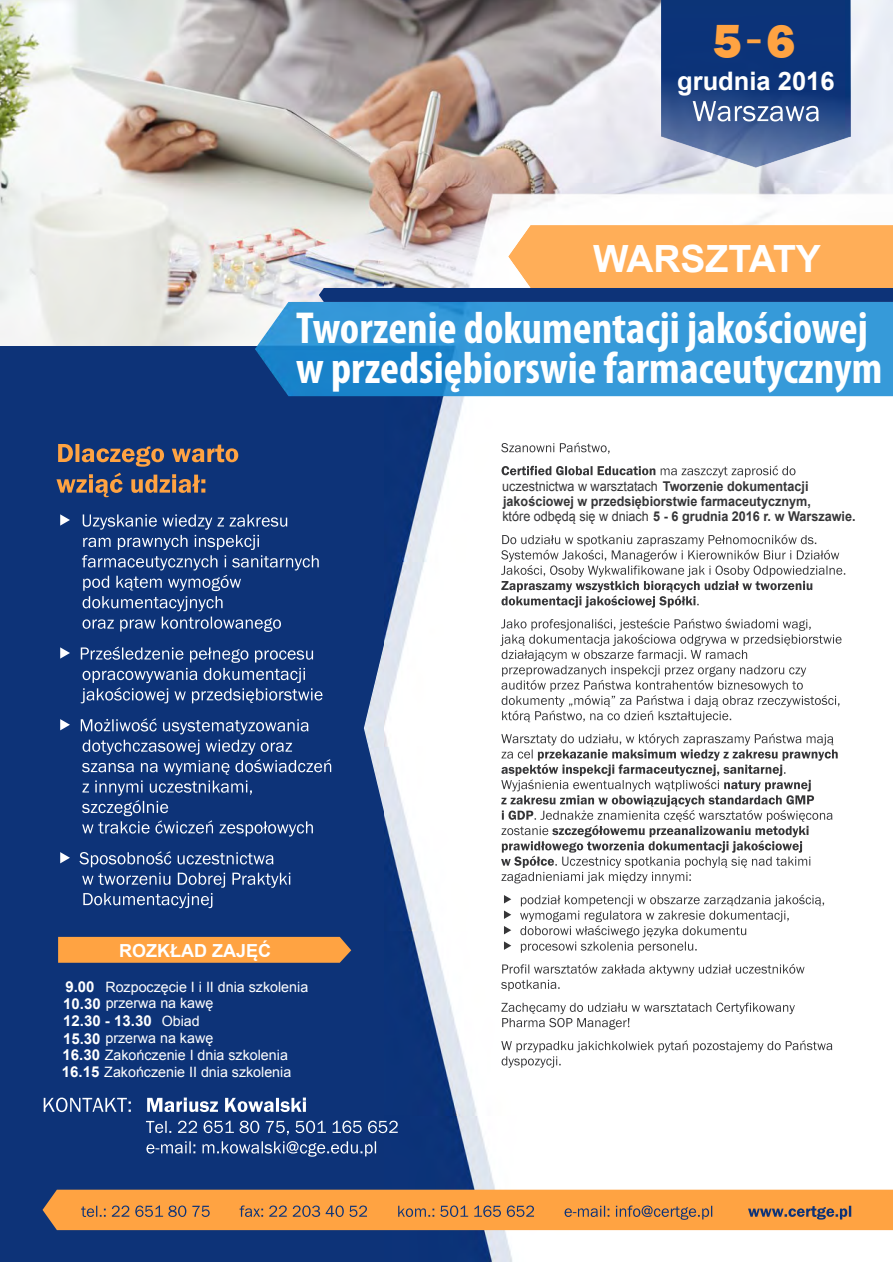
<style>
.page{position:relative;width:893px;height:1262px;background:#fff}
.page>*{position:absolute;margin:0;border:0;box-sizing:border-box;transform-origin:0 0}
.t1{font:49.2px "Franklin Got Itc TEE Heav";color:#ffa342}
.t2{font:700 condensed 45px/39.6px "Myriad Pro";color:#fff}
.t3{font:700 37.5px "Arial";color:#fff}
.t4{font:700 25.5px "Arial";color:#fff}
.t5{font:700 18px "Arial";color:#fff}
.t6{font:700 15px "Arial";color:#fff}
.t7{font:14.25px/16.8px "Arial";color:#fff}
.t8{font:700 13.5px/15px "Arial";color:#363638;scale:.93 1}
.s1{font-family:"Arial"}
.s2{font-weight:700;font-size:15px}
.s3{font-weight:400;font-size:14.25px}
.s4{font-weight:400}
</style>
<div class="page">
<img style="left:0;top:0;width:892px;height:346px">
<div style="left:0;top:346px;width:600px;height:916px;background:#0d3378"></div>
<img style="left:364px;top:194px;width:20px;height:1037px">
<img style="left:384px;top:194px;width:508px;height:1068px">
<div style="left:508px;top:225px;width:384px;height:63px;background:#ffae58"></div>
<img style="left:255px;top:302px;width:637px;height:94px">
<div style="left:319px;top:288px;width:573px;height:14px;background:#0d3378"></div>
<svg style="left:43px;top:1189px;width:849px;height:41px"></svg>
<svg style="left:501px;top:442px;width:108px;height:12px"></svg>
<svg style="left:501px;top:465px;width:294px;height:12px"></svg>
<svg style="left:501px;top:534px;width:344px;height:73px"></svg>
<svg style="left:500px;top:618px;width:341px;height:104px"></svg>
<svg style="left:501px;top:733px;width:336px;height:150px"></svg>
<svg style="left:520px;top:894px;width:304px;height:58px"></svg>
<svg style="left:501px;top:963px;width:303px;height:28px"></svg>
<svg style="left:501px;top:1002px;width:293px;height:27px"></svg>
<svg style="left:501px;top:1040px;width:331px;height:27px"></svg>
<svg style="left:504px;top:895px;width:7px;height:8px"></svg>
<svg style="left:504px;top:910px;width:7px;height:9px"></svg>
<svg style="left:504px;top:926px;width:7px;height:8px"></svg>
<svg style="left:504px;top:941px;width:7px;height:9px"></svg>
<svg style="left:56px;top:444px;width:182px;height:53px"></svg>
<svg style="left:60px;top:514px;width:10px;height:11px"></svg>
<svg style="left:82px;top:535px;width:237px;height:97px"></svg>
<svg style="left:60px;top:646px;width:262px;height:57px"></svg>
<svg style="left:60px;top:718px;width:271px;height:118px"></svg>
<svg style="left:60px;top:851px;width:230px;height:57px"></svg>
<svg style="left:83px;top:514px;width:204px;height:15px"></svg>
<svg style="left:147px;top:1097px;width:159px;height:15px"></svg>
<svg style="left:146px;top:1120px;width:252px;height:15px"></svg>
<svg style="left:146px;top:1141px;width:230px;height:15px"></svg>
<svg style="left:44px;top:1097px;width:87px;height:15px"></svg>
<div style="left:58px;top:937px;width:293px;height:25px;background:#ffa342"></div>
<img style="left:661px;top:0;width:189px;height:168px">
<svg style="left:692px;top:101px;width:126px;height:20px"></svg>
<h1 class="t1" style="left:712px;top:18px;width:84px">5 6<span class="s1">-</span></h1>
<h3 class="t4" style="left:677px;top:71px;width:159px">grudnia 2016</h3>
<h3 class="t3" style="left:593px;top:245px;width:229px">WARSZTATY</h3>
<h2 class="t2" style="left:296px;top:312px;width:587px">Tworzenie dokumentacji jakościowej w przedsiębiorswie farmaceutycznym</h2>
<h3 class="t5" style="left:119px;top:943px;width:153px">ROZKŁAD ZAJĘĆ</h3>
<p class="t7" style="left:63px;top:996px;width:152px"><span class="s2">10.30</span> przerwa na kawę</p>
<p class="t6" style="left:63px;top:1015px;width:138px">12.30 - 13.30 <span class="s3">Obiad</span></p>
<p class="t7" style="left:62px;top:1031px;width:231px"><span class="s2">15.30</span> przerwa na kawę<br><span class="s2">16.30</span> Zakończenie I dnia szkolenia<br><span class="s2">16.15</span> Zakończenie II dnia szkolenia</p>
<p class="t7" style="left:65px;top:979px;width:244px"><span class="s2">9.00</span> Rozpoczęcie I i II dnia szkolenia</p>
<p class="t8" style="left:502px;top:480px;width:381px"><span class="s4">uczestnictwa w warsztatach</span> Tworzenie dokumentacji jakościowej w przedsiębiorstwie farmaceutycznym,<br><span class="s4">które odbędą się w dniach</span> 5 - 6 grudnia 2016 r. w Warszawie.</p>
</div>
